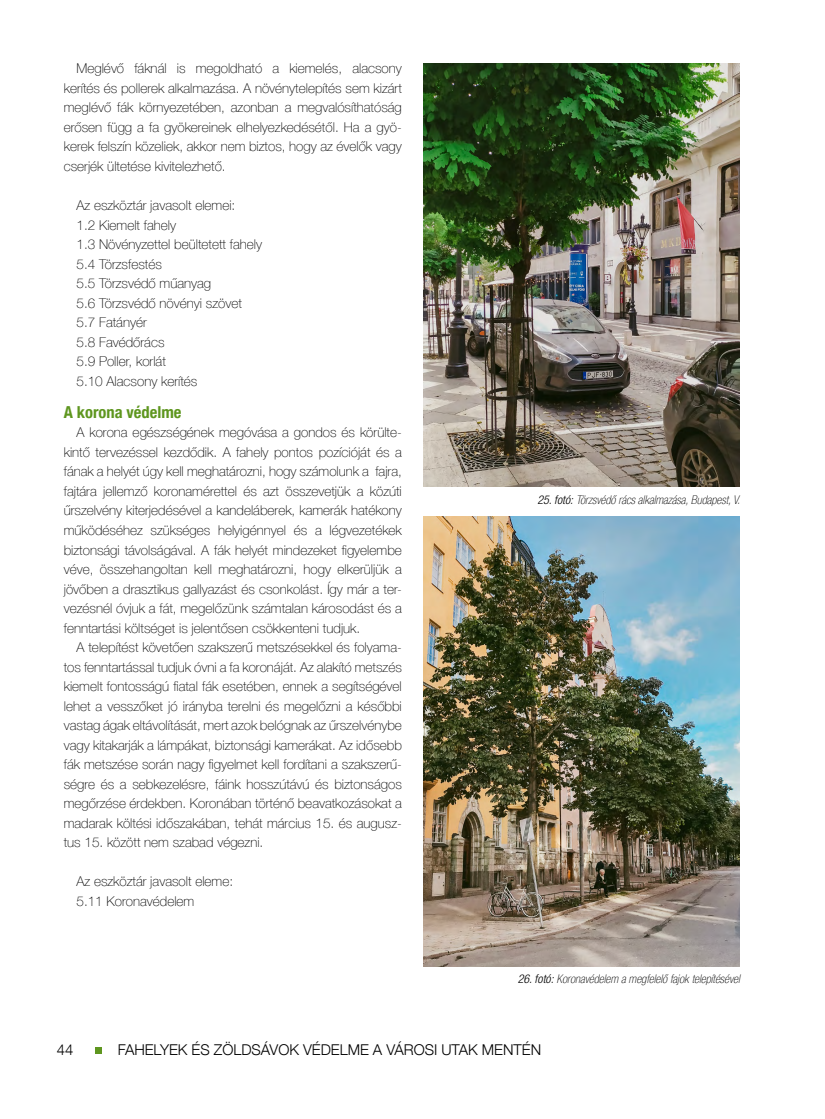
<style>
.page{position:relative;width:825px;height:1119px;background:#fff}
.page>*{position:absolute;margin:0;border:0;box-sizing:border-box;transform-origin:0 0}
.t1{font:700 condensed 16.5px "Helvetica Neue LT Com";color:#5e961f}
.t2{font:300 14.85px "Helvetica Neue LT Com";color:#000}
.t3{font:100 13.5px/19.5px "Helvetica Neue LT Com";color:#000;text-align:justify}
.t4{font:italic 100 condensed 12px "Helvetica Neue LT Com";color:#000}
.s1{font-weight:300}
</style>
<div class="page">
<img style="left:423px;top:516px;width:317px;height:450px">
<img style="left:423px;top:64px;width:317px;height:422px">
<svg style="left:96px;top:1047px;width:6px;height:6px"></svg>
<p class="t3" style="left:64px;top:59px;width:340px;text-indent:13px">Meglévő fáknál is megoldható a kiemelés, alacsony kerítés és pollerek alkalmazása. A növénytelepítés sem kizárt meglévő fák környezetében, azonban a megvalósíthatóság erősen függ a fa gyökereinek elhelyezkedésétől. Ha a gyö&shy;kerek felszín közeliek, akkor nem biztos, hogy az évelők vagy cserjék ültetése kivitelezhető.</p>
<p class="t3" style="left:77px;top:195px;width:187px;text-align:left">Az eszköztár javasolt elemei:<br>1.2 Kiemelt fahely<br>1.3 Növényzettel beültetett fahely<br>5.4 Törzsfestés<br>5.5 Törzsvédő műanyag<br>5.6 Törzsvédő növényi szövet</p>
<p class="t3" style="left:77px;top:312px;width:91px;text-align:left">5. 7 Fatányér<br>5.8 Favédőrács<br>5.9 Poller, korlát</p>
<p class="t3" style="left:77px;top:371px;width:122px">5. 10 Alacsony kerítés</p>
<p class="t1" style="left:64px;top:402px;width:119px">A korona védelme</p>
<p class="t3" style="left:64px;top:422px;width:340px;text-indent:13px">A korona egészségének megóvása a gondos és körülte&shy;kintő tervezéssel kezdődik. A fahely pontos pozícióját és a fának a helyét úgy kell meghatározni, hogy számolunk a fajra, fajtára jellemző koronamérettel és azt összevetjük a közúti űrszelvény kiterjedésével a kandeláberek, kamerák hatékony működéséhez szükséges helyigénnyel és a légvezetékek biztonsági távolságával. A fák helyét mindezeket figyelembe véve, összehangoltan kell meghatározni, hogy elkerüljük a jövőben a drasztikus gallyazást és csonkolást. Így már a ter&shy;vezésnél óvjuk a fát, megelőzünk számtalan károsodást és a fenntartási költséget is jelentősen csökkenteni tudjuk.</p>
<p class="t3" style="left:64px;top:637px;width:340px;text-indent:13px">A telepítést követően szakszerű metszésekkel és folyama&shy;tos fenntartással tudjuk óvni a fa koronáját. Az alakító metszés kiemelt fontosságú fiatal fák esetében, ennek a segítségével lehet a vesszőket jó irányba terelni és megelőzni a későbbi vastag ágak eltávolítását, mert azok belógnak az űrszelvénybe vagy kitakarják a lámpákat, biztonsági kamerákat. Az idősebb fák metszése során nagy figyelmet kell fordítani a szakszerű&shy;ségre és a sebkezelésre, fáink hosszútávú és biztonságos megőrzése érdekben. Koronában történő beavatkozásokat a madarak költési időszakában, tehát március 15. és augusz&shy;tus 15. között nem szabad végezni.</p>
<p class="t3" style="left:77px;top:871px;width:158px">Az eszköztár javasolt eleme:<br>5.11 Koronavédelem</p>
<p class="t4" style="left:537px;top:492px;width:204px"><span class="s1">25. fotó:</span> Törzsvédő rács alkalmazása, Budapest, V.</p>
<p class="t4" style="left:518px;top:972px;width:224px"><span class="s1">26. fotó:</span> Koronavédelem a megfelelő fajok telepítésével</p>
<p class="t2" style="left:57px;top:1040px;width:18px">44</p>
<p class="t2" style="left:118px;top:1040px;width:425px">FAHELYEK ÉS ZÖLDSÁVOK VÉDELME A VÁROSI UTAK MENTÉN</p>
</div>
